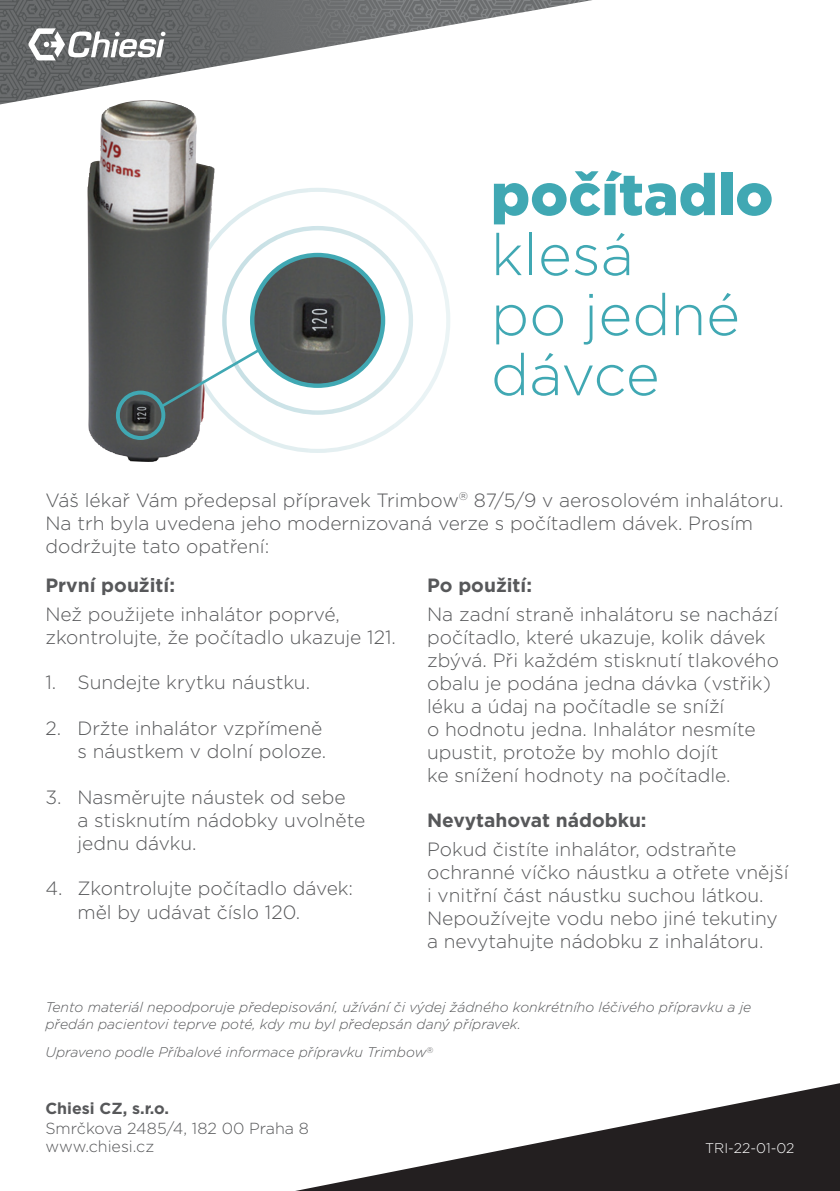
<style>
.page{position:relative;width:840px;height:1191px;background:#fff}
.page>*{position:absolute;margin:0;border:0;box-sizing:border-box;transform-origin:0 0}
.t1{font:300 58px/60px "Gotham";color:#40a8b3}
.t2{font:900 58px "Gotham";color:#40a8b3}
.t3{font:300 19.2px/23px "Gotham";color:#57585a}
.t4{font:700 19.2px "Gotham";color:#57585a}
.t5{font:300 16px/18px "Gotham";color:#57585a}
.t6{font:700 16px "Gotham";color:#57585a}
.t7{font:italic 300 14px/16.8px "Gotham";color:#57585a}
.t8{font:300 14px "Gotham";color:#fff}
</style>
<div class="page">
<img style="left:0;top:0;width:592px;height:104px">
<svg style="left:28px;top:28px;width:137px;height:32px"></svg>
<svg style="left:295px;top:1083px;width:544px;height:108px"></svg>
<img style="left:87px;top:105px;width:128px;height:357px">
<div style="left:222px;top:226px;width:191px;height:189px;border:4px solid #fff;border-radius:50%"></div>
<img style="left:252px;top:255px;width:131px;height:131px;border-radius:65px">
<div style="left:250px;top:253px;width:135px;height:135px;border:4px solid #40a8b3;border-radius:50%"></div>
<svg style="left:158px;top:347px;width:104px;height:63px"></svg>
<div style="left:116px;top:390px;width:49px;height:50px;border:4px solid #40a8b3;border-radius:50%"></div>
<h1 class="t2" style="left:490px;top:155px;width:284px">počítadlo</h1>
<h1 class="t1" style="left:490px;top:223px;width:250px">klesá<br>po jedné dávce</h1>
<p class="t3" style="left:45px;top:488px;width:739px">Váš lékař Vám předepsal přípravek Trimbow<sup>®</sup> 87/5/9 v aerosolovém inhalátoru.<br>Na trh byla uvedena jeho modernizovaná verze s počítadlem dávek. Prosím dodržujte tato opatření:</p>
<p class="t4" style="left:45px;top:572px;width:131px">První použití:</p>
<p class="t3" style="left:45px;top:602px;width:352px">Než použijete inhalátor poprvé, zkontrolujte, že počítadlo ukazuje 121.</p>
<p class="t3" style="left:45px;top:670px;width:266px">1. Sundejte krytku náustku.</p>
<p class="t3" style="left:45px;top:716px;width:282px;text-align:right">2. Držte inhalátor vzpřímeně s náustkem v dolní poloze.</p>
<p class="t3" style="left:77px;top:785px;width:289px;text-indent:-32px">3. Nasměrujte náustek od sebe<br>a stisknutím nádobky uvolněte jednu dávku.</p>
<p class="t3" style="left:77px;top:876px;width:277px;text-indent:-32px">4. Zkontrolujte počítadlo dávek: měl by udávat číslo 120.</p>
<p class="t4" style="left:427px;top:572px;width:106px">Po použití:</p>
<p class="t3" style="left:427px;top:602px;width:353px">Na zadní straně inhalátoru se nachází počítadlo, které ukazuje, kolik dávek zbývá. Při každém stisknutí tlakového obalu je podána jedna dávka (vstřik) léku a údaj na počítadle se sníží<br>o hodnotu jedna. Inhalátor nesmíte upustit, protože by mohlo dojít<br>ke snížení hodnoty na počítadle.</p>
<p class="t4" style="left:427px;top:808px;width:221px">Nevytahovat nádobku:</p>
<p class="t3" style="left:427px;top:837px;width:363px">Pokud čistíte inhalátor, odstraňte ochranné víčko náustku a otřete vnější i vnitřní část náustku suchou látkou.<br>Nepoužívejte vodu nebo jiné tekutiny a nevytahujte nádobku z inhalátoru.</p>
<p class="t7" style="left:45px;top:998px;width:707px">Tento materiál nepodporuje předepisování, užívání či výdej žádného konkrétního léčivého přípravku a je předán pacientovi teprve poté, kdy mu byl předepsán daný přípravek.</p>
<p class="t7" style="left:45px;top:1043px;width:389px">Upraveno podle Příbalové informace přípravku Trimbow<sup>®</sup></p>
<p class="t6" style="left:45px;top:1098px;width:125px">Chiesi CZ, s.r.o.</p>
<p class="t5" style="left:45px;top:1119px;width:265px">Smrčkova 2485/4, 182 00 Praha 8 www.chiesi.cz</p>
<p class="t8" style="left:704px;top:1139px;width:91px">TRI-22-01-02</p>
</div>
